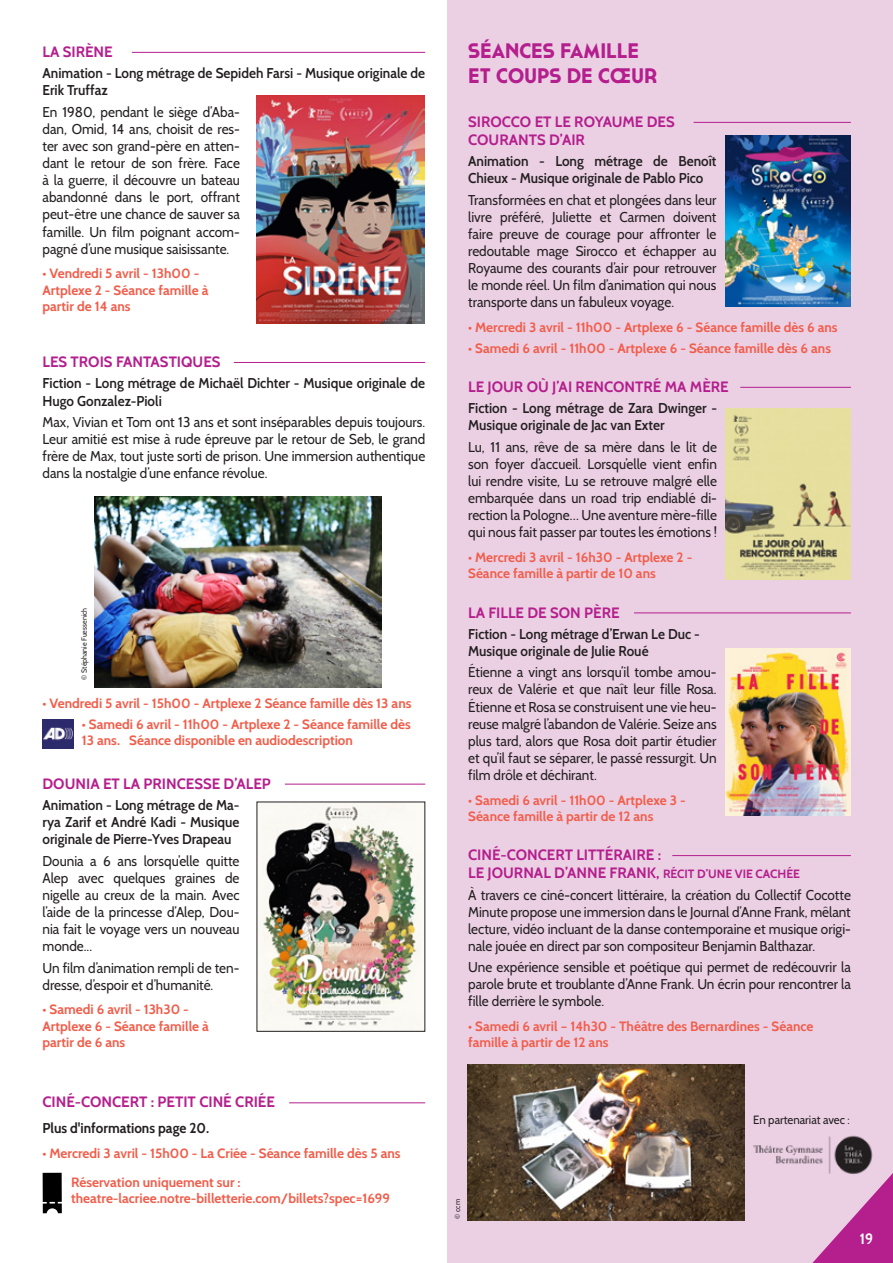
<style>
.page{position:relative;width:893px;height:1263px;background:#fff}
.page>*{position:absolute;margin:0;border:0;box-sizing:border-box;transform-origin:0 0}
.titre_2{font:700 21px/25.2px "Cassannet Plus";color:#b41e8d}
.filet_JP{font:700 15px/18px "Cabin";color:#b41e8d}
.t1{font:700 15px "Cabin";color:#fff;scale:.95 1}
.t2{font:14.25px/17.1px "Cabin";color:#231f20;text-align:justify;scale:.95 1}
.t3{font:600 14.25px/17.1px "Cabin";color:#231f20;scale:.95 1}
.t4{font:700 14.25px "Cabin";color:#231f20;scale:.95 1}
.horaire{font:700 13.5px/16.2px "Cabin";color:#f15e4b}
.t5{font:12px "Cabin";color:#231f20;scale:.95 1}
.t6{font:7.5px "Cabin";color:#231f20;scale:.95 1}
.s1{font-size:12px}
</style>
<div class="page">
<div style="left:448px;top:0;width:445px;height:1263px;background:#ebd0e4"></div>
<svg style="left:812px;top:1173px;width:81px;height:90px"></svg>
<hr style="left:132px;top:52px;width:293px;height:1px;background:#b41e8d">
<hr style="left:234px;top:362px;width:191px;height:1px;background:#b41e8d">
<hr style="left:285px;top:784px;width:140px;height:1px;background:#b41e8d">
<hr style="left:289px;top:1102px;width:136px;height:1px;background:#b41e8d">
<img style="left:95px;top:496px;width:286px;height:191px">
<hr style="left:693px;top:122px;width:158px;height:1px;background:#b41e8d">
<hr style="left:740px;top:387px;width:111px;height:1px;background:#b41e8d">
<hr style="left:634px;top:612px;width:217px;height:1px;background:#b41e8d">
<hr style="left:672px;top:855px;width:179px;height:1px;background:#b41e8d">
<img style="left:259px;top:803px;width:164px;height:227px">
<img style="left:725px;top:409px;width:126px;height:170px">
<img style="left:725px;top:648px;width:125px;height:167px">
<img style="left:257px;top:96px;width:168px;height:228px">
<img style="left:725px;top:136px;width:125px;height:171px">
<img style="left:468px;top:1065px;width:276px;height:155px">
<svg style="left:43px;top:1172px;width:19px;height:41px"></svg>
<img style="left:43px;top:719px;width:30px;height:29px">
<img style="left:753px;top:1135px;width:123px;height:39px">
<p class="filet_JP" style="left:43px;top:43px;width:72px">LA SIRÈNE</p>
<p class="t3" style="left:43px;top:65px;width:404px">Animation - Long métrage de Sepideh Farsi - Musique originale de<br>Erik Truffaz</p>
<p class="t2" style="left:43px;top:103px;width:209px">En 1980, pendant le siège d’Aba&shy;dan, Omid, 14 ans, choisit de res&shy;ter avec son grand-père en atten&shy;dant le retour de son frère. Face à la guerre, il découvre un bateau abandonné dans le port, offrant peut-être une chance de sauver sa famille. Un film poignant accom&shy;pagné d’une musique saisissante.</p>
<p class="horaire" style="left:43px;top:265px;width:167px">• Vendredi 5 avril - 13h00 -<br>Artplexe 2 - Séance famille à partir de 14 ans</p>
<p class="filet_JP" style="left:43px;top:353px;width:180px">LES TROIS FANTASTIQUES</p>
<p class="t3" style="left:43px;top:375px;width:404px">Fiction - Long métrage de Michaël Dichter - Musique originale de<br>Hugo Gonzalez-Pioli</p>
<p class="t2" style="left:43px;top:413px;width:404px">Max, Vivian et Tom ont 13 ans et sont inséparables depuis toujours.<br>Leur amitié est mise à rude épreuve par le retour de Seb, le grand frère de Max, tout juste sorti de prison. Une immersion authentique dans la nostalgie d’une enfance révolue.</p>
<p class="t6" style="left:79px;top:679px;width:77px;rotate:-90deg">© Stéphanie Fuessenich</p>
<p class="horaire" style="left:43px;top:696px;width:370px">• Vendredi 5 avril - 15h00 - Artplexe 2 Séance famille dès 13 ans</p>
<p class="horaire" style="left:82px;top:716px;width:330px">• Samedi 6 avril - 11h00 - Artplexe 2 - Séance famille dès<br>13 ans. Séance disponible en audiodescription</p>
<p class="filet_JP" style="left:43px;top:774px;width:230px">DOUNIA ET LA PRINCESSE D’ALEP</p>
<p class="t3" style="left:43px;top:796px;width:209px;text-align:justify">Animation - Long métrage de Ma&shy;rya Zarif et André Kadi - Musique originale de Pierre-Yves Drapeau</p>
<p class="t2" style="left:43px;top:852px;width:209px">Dounia a 6 ans lorsqu’elle quitte Alep avec quelques graines de nigelle au creux de la main. Avec l’aide de la princesse d’Alep, Dou&shy;nia fait le voyage vers un nouveau monde...</p>
<p class="t2" style="left:43px;top:959px;width:209px">Un film d’animation rempli de ten&shy;dresse, d’espoir et d’humanité.</p>
<p class="horaire" style="left:43px;top:1001px;width:168px">• Samedi 6 avril - 13h30 -<br>Artplexe 6 - Séance famille à partir de 6 ans</p>
<p class="filet_JP" style="left:43px;top:1093px;width:234px">CINÉ-CONCERT : PETIT CINÉ CRIÉE</p>
<p class="t4" style="left:43px;top:1119px;width:177px">Plus d'informations page 20.</p>
<p class="horaire" style="left:43px;top:1145px;width:360px">• Mercredi 3 avril - 15h00 - La Criée - Séance famille dès 5 ans</p>
<p class="horaire" style="left:71px;top:1174px;width:320px">Réservation uniquement sur : theatre-lacriee.notre-billetterie.com/billets?spec=1699</p>
<p class="titre_2" style="left:468px;top:38px;width:191px">SÉANCES FAMILLE<br>ET COUPS DE CŒUR</p>
<p class="filet_JP" style="left:468px;top:113px;width:208px">SIROCCO ET LE ROYAUME DES<br>COURANTS D’AIR</p>
<p class="t3" style="left:468px;top:153px;width:263px">Animation - Long métrage de Benoît<br>Chieux - Musique originale de Pablo Pico</p>
<p class="t2" style="left:468px;top:191px;width:263px">Transformées en chat et plongées dans leur livre préféré, Juliette et Carmen doivent faire preuve de courage pour affronter le redoutable mage Sirocco et échapper au Royaume des courants d’air pour retrouver le monde réel. Un film d’animation qui nous transporte dans un fabuleux voyage.</p>
<p class="horaire" style="left:468px;top:319px;width:371px">• Mercredi 3 avril - 11h00 - Artplexe 6 - Séance famille dès 6 ans</p>
<p class="horaire" style="left:468px;top:340px;width:364px">• Samedi 6 avril - 11h00 - Artplexe 6 - Séance famille dès 6 ans</p>
<p class="filet_JP" style="left:468px;top:378px;width:262px">LE JOUR OÙ J’AI RENCONTRÉ MA MÈRE</p>
<p class="t3" style="left:468px;top:400px;width:263px">Fiction - Long métrage de Zara Dwinger -<br>Musique originale de Jac van Exter</p>
<p class="t2" style="left:468px;top:438px;width:263px">Lu, 11 ans, rêve de sa mère dans le lit de son foyer d’accueil. Lorsqu’elle vient enfin lui rendre visite, Lu se retrouve malgré elle embarquée dans un road trip endiablé di&shy;rection la Pologne… Une aventure mère-fille qui nous fait passer par toutes les émotions !</p>
<p class="horaire" style="left:468px;top:549px;width:226px">• Mercredi 3 avril - 16h30 - Artplexe 2 -<br>Séance famille à partir de 10 ans</p>
<p class="filet_JP" style="left:468px;top:603px;width:153px">LA FILLE DE SON PÈRE</p>
<p class="t3" style="left:468px;top:625px;width:245px">Fiction - Long métrage d’Erwan Le Duc -<br>Musique originale de Julie Roué</p>
<p class="t2" style="left:468px;top:664px;width:263px">Étienne a vingt ans lorsqu’il tombe amou&shy;reux de Valérie et que naît leur fille Rosa.<br>Étienne et Rosa se construisent une vie heu&shy;reuse malgré l’abandon de Valérie. Seize ans plus tard, alors que Rosa doit partir étudier et qu’il faut se séparer, le passé ressurgit. Un film drôle et déchirant.</p>
<p class="horaire" style="left:468px;top:792px;width:219px">• Samedi 6 avril - 11h00 - Artplexe 3 -<br>Séance famille à partir de 12 ans</p>
<p class="filet_JP" style="left:468px;top:846px;width:333px">CINÉ-CONCERT LITTÉRAIRE :<br>LE JOURNAL D’ANNE FRANK, <span class="s1">RÉCIT D’UNE VIE CACHÉE</span></p>
<p class="t2" style="left:468px;top:886px;width:404px">À travers ce ciné-concert littéraire, la création du Collectif Cocotte Minute propose une immersion dans le Journal d’Anne Frank, mêlant lecture, vidéo incluant de la danse contemporaine et musique origi&shy;nale jouée en direct par son compositeur Benjamin Balthazar.</p>
<p class="t2" style="left:468px;top:958px;width:404px">Une expérience sensible et poétique qui permet de redécouvrir la parole brute et troublante d’Anne Frank. Un écrin pour rencontrer la fille derrière le symbole.</p>
<p class="horaire" style="left:468px;top:1018px;width:347px">• Samedi 6 avril – 14h30 - Théâtre des Bernardines - Séance famille à partir de 12 ans</p>
<p class="t5" style="left:753px;top:1113px;width:103px">En partenariat avec :</p>
<p class="t6" style="left:453px;top:1218px;width:22px;rotate:-90deg">© ccm</p>
<p class="t1" style="left:860px;top:1229px;width:15px">19</p>
</div>
